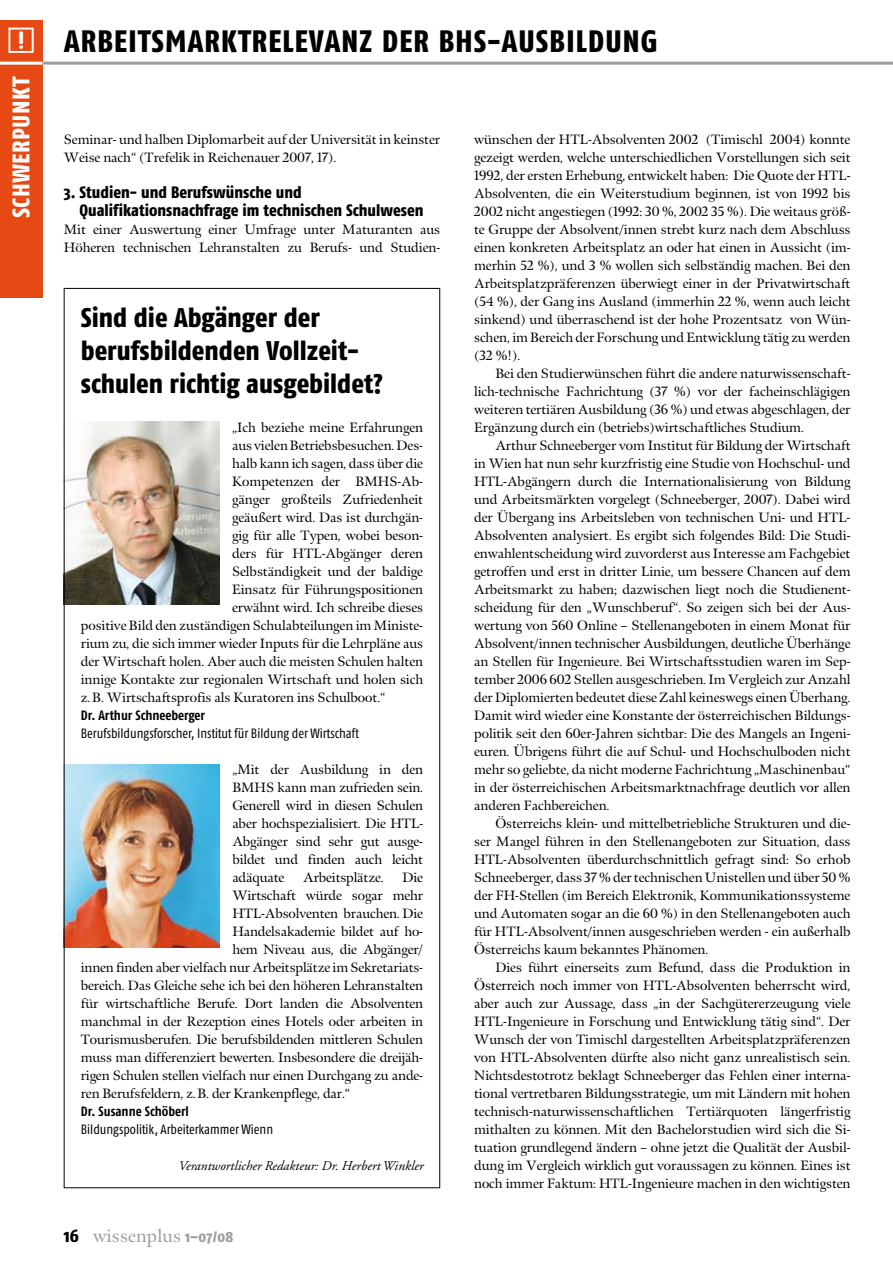
<style>
.page{position:relative;width:893px;height:1263px;background:#fff}
.page>*{position:absolute;margin:0;border:0;box-sizing:border-box;transform-origin:0 0}
.t1{font:30.9px "Fago Co Exb Caps";letter-spacing:.015em;color:#000}
.t2{font:27px/33px "Fago Co Exb";color:#000}
.t3{font:24px "Fago Co Exb Caps";letter-spacing:.015em;color:#fff}
.t4{font:18px "Meno";letter-spacing:.015em;color:#9c9d9f}
.t5{font:16.5px/18px "Fago Co Exb";color:#000}
.t6{font:13.5px/18px "Meno";color:#000;text-align:justify}
.t7{font:13.5px "Fago Co";color:#000}
.t8{font:italic 13.5px "Adobe Garamond";color:#000}
.t9{font:700 13.5px "Fago Co";color:#000}
.s1{font-family:"Button Bonus Square Positive";font-size:31.5px;color:#fff}
.s2{font-family:"Fago Co Exb";color:#000}
.s3{font-family:"Fago Co Exb";font-size:15px}
</style>
<div class="page">
<img style="left:66px;top:422px;width:153px;height:183px">
<img style="left:66px;top:764px;width:154px;height:183px">
<div style="left:0;top:20px;width:43px;height:278px;background:#e64914"></div>
<hr style="left:43px;top:62px;width:850px;height:3px;background:#9c9d9f">
<hr style="left:0;top:62px;width:43px;height:3px;background:#fff">
<h1 class="t1" style="left:6px;top:23px;width:587px"><span class="s1">x</span> ARBEITSMARKTRELEVANZ DER BHS-AUSBILDUNG</h1>
<h3 class="t3" style="left:7px;top:218px;width:144px;rotate:-90deg">SCHWERPUNKT</h3>
<p class="t6" style="left:64px;top:131px;width:378px">Seminar- und halben Diplomarbeit auf der Universität in keinster<br>Weise nach“ (Trefelik in Reichenauer 2007, 17).</p>
<p class="t5" style="left:80px;top:183px;width:345px;text-indent:-16px">3. Studien- und Berufswünsche und<br>Qualifikationsnachfrage im technischen Schulwesen</p>
<p class="t6" style="left:64px;top:221px;width:378px">Mit einer Auswertung einer Umfrage unter Maturanten aus<br>Höheren technischen Lehranstalten zu Berufs- und Studien-</p>
<h2 class="t2" style="left:81px;top:301px;width:304px">Sind die Abgänger der berufs-bildenden Vollzeit&shy;schulen richtig ausgebildet?</h2>
<p class="t6" style="left:232px;top:419px;width:193px">„Ich beziehe meine Erfahrungen</p>
<p class="t6" style="left:232px;top:437px;width:193px">aus vielen Betriebsbesuchen. Des-</p>
<p class="t6" style="left:232px;top:455px;width:193px">halb kann ich sagen, dass über die</p>
<p class="t6" style="left:232px;top:473px;width:193px">Kompetenzen der BMHS-Ab-</p>
<p class="t6" style="left:232px;top:491px;width:193px">gänger großteils Zufriedenheit</p>
<p class="t6" style="left:232px;top:509px;width:193px">geäußert wird. Das ist durchgän-</p>
<p class="t6" style="left:232px;top:527px;width:193px">gig für alle Typen, wobei beson-</p>
<p class="t6" style="left:232px;top:545px;width:192px">ders für HTL-Abgänger deren</p>
<p class="t6" style="left:232px;top:563px;width:193px">Selbständigkeit und der baldige</p>
<p class="t6" style="left:232px;top:581px;width:193px">Einsatz für Führungspositionen</p>
<p class="t6" style="left:232px;top:599px;width:192px">erwähnt wird. Ich schreibe dieses</p>
<p class="t6" style="left:81px;top:617px;width:344px">positive Bild den zuständigen Schulabteilungen im Ministe-</p>
<p class="t6" style="left:81px;top:635px;width:344px">rium zu, die sich immer wieder Inputs für die Lehrpläne aus</p>
<p class="t6" style="left:81px;top:653px;width:344px">der Wirtschaft holen. Aber auch die meisten Schulen halten</p>
<p class="t6" style="left:81px;top:671px;width:344px">innige Kontakte zur regionalen Wirtschaft und holen sich</p>
<p class="t6" style="left:81px;top:689px;width:306px">z.B. Wirtschaftsprofis als Kuratoren ins Schulboot.“</p>
<p class="t9" style="left:81px;top:707px;width:126px">Dr. Arthur Schneeberger</p>
<p class="t7" style="left:81px;top:726px;width:280px">Berufsbildungsforscher, Institut für Bildung der Wirtschaft</p>
<p class="t6" style="left:232px;top:761px;width:192px">„Mit der Ausbildung in den BMHS kann man zufrieden sein.<br>Generell wird in diesen Schulen aber hochspezialisiert. Die HTL-Abgänger sind sehr gut ausge&shy;bildet und finden auch leicht adäquate</p>
<p class="t6" style="left:303px;top:869px;width:82px">Arbeitsplätze.</p>
<p class="t6" style="left:403px;top:869px;width:22px">Die</p>
<p class="t6" style="left:232px;top:887px;width:192px">Wirtschaft würde sogar mehr</p>
<p class="t6" style="left:232px;top:905px;width:192px">HTL-Absolventen brauchen. Die</p>
<p class="t6" style="left:232px;top:923px;width:192px">Handelsakademie bildet auf ho-</p>
<p class="t6" style="left:232px;top:941px;width:192px">hem Niveau aus, die Abgänger/</p>
<p class="t6" style="left:81px;top:959px;width:344px">innen finden aber vielfach nur Arbeitsplätze im Sekretariats-</p>
<p class="t6" style="left:81px;top:977px;width:344px">bereich. Das Gleiche sehe ich bei den höheren Lehranstalten</p>
<p class="t6" style="left:81px;top:995px;width:344px">für wirtschaftliche Berufe. Dort landen die Absolventen</p>
<p class="t6" style="left:81px;top:1013px;width:344px">manchmal in der Rezeption eines Hotels oder arbeiten in</p>
<p class="t6" style="left:81px;top:1031px;width:344px">Tourismusberufen. Die berufsbildenden mittleren Schulen</p>
<p class="t6" style="left:81px;top:1049px;width:344px">muss man differenziert bewerten. Insbesondere die dreijäh-</p>
<p class="t6" style="left:81px;top:1067px;width:344px">rigen Schulen stellen vielfach nur einen Durchgang zu ande-</p>
<p class="t6" style="left:81px;top:1085px;width:271px">ren Berufsfeldern, z.B. der Krankenpflege, dar.“</p>
<p class="t9" style="left:81px;top:1103px;width:110px">Dr. Susanne Schöberl</p>
<p class="t7" style="left:81px;top:1122px;width:194px">Bildungspolitik, Arbeiterkammer Wienn</p>
<p class="t8" style="left:178px;top:1159px;width:246px">Verantwortlicher Redakteur: Dr. Herbert Winkler</p>
<h3 class="t4" style="left:64px;top:1225px;width:171px"><span class="s2">16</span> wissenplus <span class="s3">1–07/08</span></h3>
<p class="t6" style="left:474px;top:131px;width:378px">wünschen der HTL-Absolventen 2002 (Timischl 2004) konnte gezeigt werden, welche unterschiedlichen Vorstellungen sich seit 1992, der ersten Erhebung, entwickelt haben: Die Quote der HTL-Absolventen, die ein Weiterstudium beginnen, ist von 1992 bis 2002 nicht angestiegen (1992: 30 %, 2002 35 %). Die weitaus größ&shy;te Gruppe der Absolvent/innen strebt kurz nach dem Abschluss einen konkreten Arbeitsplatz an oder hat einen in Aussicht (im&shy;merhin 52 %), und 3 % wollen sich selbständig machen. Bei den Arbeitsplatzpräferenzen überwiegt einer in der Privatwirtschaft (54 %), der Gang ins Ausland (immerhin 22 %, wenn auch leicht sinkend) und überraschend ist der hohe Prozentsatz von Wün&shy;schen, im Bereich der Forschung und Entwicklung tätig zu werden (32 %!).</p>
<p class="t6" style="left:474px;top:365px;width:378px;text-indent:21px">Bei den Studierwünschen führt die andere naturwissenschaft&shy;lich-technische Fachrichtung (37 %) vor der facheinschlägigen weiteren tertiären Ausbildung (36 %) und etwas abgeschlagen, der Ergänzung durch ein (betriebs)wirtschaftliches Studium.</p>
<p class="t6" style="left:474px;top:437px;width:378px;text-indent:21px">Arthur Schneeberger vom Institut für Bildung der Wirtschaft in Wien hat nun sehr kurzfristig eine Studie von Hochschul- und HTL-Abgängern durch die Internationalisierung von Bildung und Arbeitsmärkten vorgelegt (Schneeberger, 2007). Dabei wird der Übergang ins Arbeitsleben von technischen Uni- und HTL-Absolventen analysiert. Es ergibt sich folgendes Bild: Die Studi&shy;enwahlentscheidung wird zuvorderst aus Interesse am Fachgebiet getroffen und erst in dritter Linie, um bessere Chancen auf dem Arbeitsmarkt zu haben; dazwischen liegt noch die Studienent&shy;scheidung für den „Wunschberuf“. So zeigen sich bei der Aus&shy;wertung von 560 Online – Stellenangeboten in einem Monat für Absolvent/innen technischer Ausbildungen, deutliche Überhänge an Stellen für Ingenieure. Bei Wirtschaftsstudien waren im Sep&shy;tember 2006 602 Stellen ausgeschrieben. Im Vergleich zur Anzahl der Diplomierten bedeutet diese Zahl keineswegs einen Überhang.<br>Damit wird wieder eine Konstante der österreichischen Bildungs&shy;politik seit den 60er-Jahren sichtbar: Die des Mangels an Ingeni&shy;euren. Übrigens führt die auf Schul- und Hochschulboden nicht mehr so geliebte, da nicht moderne Fachrichtung „Maschinenbau“ in der österreichischen Arbeitsmarktnachfrage deutlich vor allen anderen Fachbereichen.</p>
<p class="t6" style="left:474px;top:815px;width:378px;text-indent:21px">Österreichs klein- und mittelbetriebliche Strukturen und die&shy;ser Mangel führen in den Stellenangeboten zur Situation, dass HTL-Absolventen überdurchschnittlich gefragt sind: So erhob Schneeberger, dass 37 % der technischen Unistellen und über 50 % der FH-Stellen (im Bereich Elektronik, Kommunikationssysteme und Automaten sogar an die 60 %) in den Stellenangeboten auch für HTL-Absolvent/innen ausgeschrieben werden - ein außerhalb Österreichs kaum bekanntes Phänomen.</p>
<p class="t6" style="left:474px;top:959px;width:378px;text-indent:21px">Dies führt einerseits zum Befund, dass die Produktion in Österreich noch immer von HTL-Absolventen beherrscht wird, aber auch zur Aussage, dass „in der Sachgütererzeugung viele HTL-Ingenieure in Forschung und Entwicklung tätig sind“. Der Wunsch der von Timischl dargestellten Arbeitsplatzpräferenzen von HTL-Absolventen dürfte also nicht ganz unrealistisch sein.<br>Nichtsdestotrotz beklagt Schneeberger das Fehlen einer interna&shy;tional vertretbaren Bildungsstrategie, um mit Ländern mit hohen technisch-naturwissenschaftlichen Tertiärquoten längerfristig mithalten zu können. Mit den Bachelorstudien wird sich die Si&shy;tuation grundlegend ändern – ohne jetzt die Qualität der Ausbil&shy;dung im Vergleich wirklich gut voraussagen zu können. Eines ist noch immer Faktum: HTL-Ingenieure machen in den wichtigsten</p>
</div>
